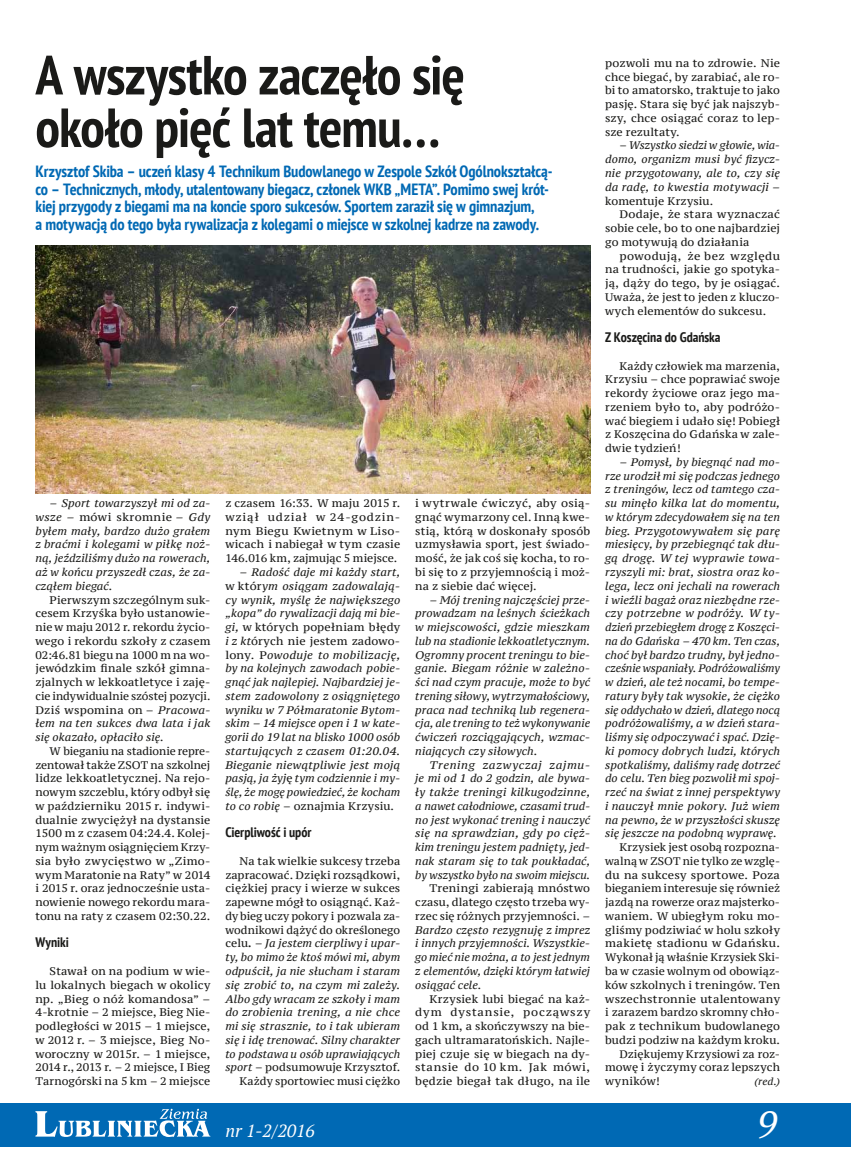
<style>
.page{position:relative;width:851px;height:1170px;background:#fff}
.page>*{position:absolute;margin:0;border:0;box-sizing:border-box;transform-origin:0 0}
.t1{font:700 condensed 55px/52.5px "PT Sans";letter-spacing:-.01em;color:#1a1a18}
.t2{font:italic 37.5px "PT Serif";color:#fff}
.t3{font:italic 17.5px "PT Serif";color:#fff}
.t4{font:700 condensed 16.25px/17.5px "PT Sans";letter-spacing:-.005em;color:#0069b4}
.t5{font:700 condensed 13.75px "PT Sans";letter-spacing:-.005em;color:#1a1a18}
.t6{font:italic 11px/13.8px "PT Serif Caption";letter-spacing:.01em;color:#1a1a18;text-align:justify}
.t7{font:11px/13.8px "PT Serif Caption";letter-spacing:.01em;color:#1a1a18;text-align:justify}
.t8{font:11px "PT Serif Caption";letter-spacing:.04em;color:#1a1a18}
.t9{font:italic 10px "PT Serif Caption";color:#1a1a18}
.s1{font-style:normal}
.s2{font-style:italic}
.s3{font-family:"PT Serif";font-weight:700;font-size:11.62px}
</style>
<div class="page">
<div style="left:0;top:1103px;width:850px;height:43px;background:#0069b4"></div>
<svg style="left:35px;top:1108px;width:175px;height:28px"></svg>
<img style="left:35px;top:246px;width:555px;height:247px">
<h1 class="t1" style="left:35px;top:48px;width:430px">A wszystko zaczęło się około pięć lat temu…</h1>
<p class="t4" style="left:35px;top:162px;width:518px">Krzysztof Skiba – uczeń klasy 4 Technikum Budowlanego w Zespole Szkół Ogólnokształcą&shy;co – Technicznych, młody, utalentowany biegacz, członek WKB „META”. Pomimo swej krót&shy;kiej przygody z biegami ma na koncie sporo sukcesów. Sportem zaraził się w gimnazjum,<br>a motywacją do tego była rywalizacja z kolegami o miejsce w szkolnej kadrze na zawody.</p>
<p class="t6" style="left:35px;top:496px;width:176px;text-indent:14px">– Sport towarzyszył mi od za&shy;wsze – <span class="s1">mówi skromnie</span> – Gdy byłem mały, bardzo dużo grałem z braćmi i kolegami w piłkę noż&shy;ną, jeździliśmy dużo na rowerach, aż w końcu przyszedł czas, że za&shy;cząłem biegać.</p>
<p class="t7" style="left:35px;top:592px;width:176px;text-indent:14px">Pierwszym szczególnym suk&shy;cesem Krzyśka było ustanowie&shy;nie w maju 2012 r. rekordu życio&shy;wego i rekordu szkoły z czasem 02:46.81 biegu na 1000 m na wo&shy;jewódzkim finale szkół gimna&shy;zjalnych w lekkoatletyce i zaję&shy;cie indywidualnie szóstej pozycji.<br>Dziś wspomina on – <span class="s2">Pracowa&shy;łem na ten sukces dwa lata i jak się okazało, opłaciło się.</span></p>
<p class="t7" style="left:35px;top:744px;width:176px;text-indent:14px">W bieganiu na stadionie repre&shy;zentował także ZSOT na szkolnej lidze lekkoatletycznej. Na rejo&shy;nowym szczeblu, który odbył się w październiku 2015 r. indywi&shy;dualnie zwyciężył na dystansie 1500 m z czasem 04:24.4. Kolej&shy;nym ważnym osiągnięciem Krzy&shy;sia było zwycięstwo w „Zimo&shy;wym Maratonie na Raty” w 2014 i 2015 r. oraz jednocześnie usta&shy;nowienie nowego rekordu mara&shy;tonu na raty z czasem 02:30.22.</p>
<p class="t5" style="left:35px;top:933px;width:35px">Wyniki</p>
<p class="t7" style="left:35px;top:964px;width:176px;text-indent:14px">Stawał on na podium w wie&shy;lu lokalnych biegach w okolicy np. „Bieg o nóż komandosa” – 4-krotnie – 2 miejsce, Bieg Nie&shy;podległości w 2015 – 1 miejsce, w 2012 r. – 3 miejsce, Bieg No&shy;woroczny w 2015r. – 1 miejsce, 2014 r., 2013 r. – 2 miejsce, I Bieg Tarnogórski na 5 km – 2 miejsce</p>
<p class="t7" style="left:225px;top:496px;width:176px">z czasem 16:33. W maju 2015 r. wziął udział w 24-godzin&shy;nym Biegu Kwietnym w Liso&shy;wicach i nabiegał w tym czasie 146.016 km, zajmując 5 miejsce.</p>
<p class="t6" style="left:225px;top:565px;width:176px;text-indent:14px">– Radość daje mi każdy start, <span class="s1">w któr</span>ym osiągam zadowalają&shy;cy wynik, myślę że największego „kopa” do rywalizacji dają mi bie&shy;gi, <span class="s1">w których popełniam błędy </span>i z kt<span class="s1">órych nie jestem zadowo&shy;lony. P</span>owoduje to mobilizację, by na kolejnych zawodach pobie&shy;gnąć jak najlepiej. Najbardziej je&shy;stem zadowolony z osiągniętego wyniku w 7 Półmaratonie Bytom&shy;skim – 14 miejsce open i 1 w kate&shy;gorii do 19 lat na blisko 1000 osób startujących z czasem 01:20.04.<br>Bieganie niewątpliwie jest moją pasją, ja żyj<span class="s1">ę</span> tym codziennie i my&shy;ślę, że mogę powiedzieć, że kocham to co robię <span class="s1">– oznajmia Krzysiu.</span></p>
<p class="t5" style="left:225px;top:823px;width:88px">Cierpliwość i upór</p>
<p class="t6" style="left:225px;top:854px;width:176px;text-align:right"><span class="s1">Na tak wielkie sukcesy trzeba zapracować. Dzięki rozsądkowi, ciężkiej pracy i wierze w sukces zapewne mógł to osiągnąć. Każ&shy;dy bieg uczy pokory i pozwala za&shy;wodnikowi dążyć do określonego celu</span><span class="s3">.</span> – Ja jestem cierpliwy i upar&shy;ty, bo mimo że ktoś mówi mi, abym odpuścił, ja nie słucham i staram się zrobić to, na czym mi zależy.<br>Albo gdy wracam ze szkoły i mam do zrobienia trening, a nie chce mi się strasznie, to i tak ubieram się i idę trenować. Silny charakter to podstawa u osób uprawiających sport <span class="s1">– podsumowuje Krzysztof.<br>Każdy sportowiec musi ciężko</span></p>
<p class="t7" style="left:415px;top:496px;width:176px">i wytrwale ćwiczyć, aby osią&shy;gnąć wymarzony cel. Inną kwe&shy;stią, którą w doskonały sposób uzmysławia sport, jest świado&shy;mość, że jak coś się kocha, to ro&shy;bi się to z przyjemnością i moż&shy;na z siebie dać więcej.</p>
<p class="t6" style="left:415px;top:592px;width:176px;text-indent:14px">– Mój trening najczęściej prze&shy;prowadzam na leśnych ścieżkach w miejscowości, gdzie mieszkam lub na stadionie lekkoatletycznym.<br>Ogromny procent treningu to bie&shy;ganie. Biegam różnie w zależno&shy;ści nad czym pracuje, może to być trening siłowy, wytrzymałościowy, praca nad techniką lub regenera&shy;cja, ale trening to też wykonywanie ćwiczeń rozciągających, wzmac&shy;niających czy siłowych.</p>
<p class="t6" style="left:415px;top:757px;width:176px;text-indent:14px">Trening zazwyczaj zajmu&shy;je mi od 1 do 2 godzin, ale bywa&shy;ły także treningi kilkugodzinne, a nawet całodniowe, czasami trud&shy;no jest wykonać trening i nauczyć się na sprawdzian, gdy po cięż&shy;kim treningu jestem padnięty, jed&shy;nak staram się to tak poukładać, by wszystko było na swoim miejscu.</p>
<p class="t6" style="left:415px;top:881px;width:176px;text-indent:14px"><span class="s1">Treningi zabierają mnóstwo czasu, dlatego często trzeba wy&shy;rzec się różnych przyjemności.</span> – Bardzo często rezygnuję z imprez i innych przyjemności. Wszystkie&shy;go mieć nie można, a to jest jednym z elementów, dzięki którym łatwiej osiągać cele.</p>
<p class="t7" style="left:415px;top:991px;width:176px;text-indent:14px">Krzysiek lubi biegać na każ&shy;dym dystansie, począwszy od 1 km, a skończywszy na bie&shy;gach ultramaratońskich. Najle&shy;piej czuje się w biegach na dy&shy;stansie do 10 km. Jak mówi, będzie biegał tak długo, na ile</p>
<h3 class="t3" style="left:225px;top:1119px;width:91px">nr 1-2/2016</h3>
<p class="t7" style="left:605px;top:56px;width:176px">pozwoli mu na to zdrowie. Nie chce biegać, by zarabiać, ale ro&shy;bi to amatorsko, traktuje to jako pasję. Stara się być jak najszyb&shy;szy, chce osiągać coraz to lep&shy;sze rezultaty.</p>
<p class="t6" style="left:605px;top:139px;width:176px;text-indent:14px"><span class="s1">–</span> Wszystko siedzi w głowie, wia&shy;domo, organizm musi być fizycz&shy;nie przygotowany, ale to, czy się da radę, to kwestia motywacji –</p>
<p class="t7" style="left:605px;top:194px;width:110px">komentuje Krzysiu.</p>
<p class="t7" style="left:619px;top:207px;width:162px">Dodaje, że stara wyznaczać</p>
<p class="t7" style="left:605px;top:221px;width:176px">sobie cele, bo to one najbardziej</p>
<p class="t7" style="left:605px;top:235px;width:146px">go motywują do działania</p>
<p class="t8" style="left:619px;top:248px;width:162px">powodują, że bez względu</p>
<p class="t7" style="left:605px;top:262px;width:176px">na trudności, jakie go spotyka-</p>
<p class="t7" style="left:605px;top:276px;width:176px">ją, dąży do tego, by je osiągać.</p>
<p class="t7" style="left:605px;top:290px;width:176px">Uważa, że jest to jeden z kluczo-</p>
<p class="t7" style="left:605px;top:304px;width:162px">wych elementów do sukcesu.</p>
<p class="t5" style="left:605px;top:328px;width:117px">Z Koszęcina do Gdańska</p>
<p class="t7" style="left:605px;top:359px;width:176px;text-indent:14px">Każdy człowiek ma marzenia, Krzysiu – chce poprawiać swoje rekordy życiowe oraz jego ma&shy;rzeniem było to, aby podróżo&shy;wać biegiem i udało się! Pobiegł z Koszęcina do Gdańska w zale&shy;dwie tydzień!</p>
<p class="t6" style="left:605px;top:455px;width:176px;text-indent:14px">– Pomysł, by biegnąć nad mo&shy;rze urodził mi się podczas jednego z treningów, lecz od tamtego cza&shy;su minęło kilka lat do momentu, w którym zdecydowałem się na ten bieg. Przygotowywałem się parę miesięcy, by przebiegnąć tak dłu&shy;gą drogę. W tej wyprawie towa&shy;rzyszyli mi: brat, siostra oraz ko&shy;lega, lecz oni jechali na rowerach i wieźli bagaż oraz niezbędne rze&shy;czy potrzebne w podróży. W ty&shy;dzień przebiegłem drogę z Koszęci&shy;na do Gdańska – 470 km. Ten czas, choć był bardzo trudny, był jedno&shy;cześnie wspaniały. Podróżowaliśmy w dzień, ale też nocami, bo tempe&shy;ratury były tak wysokie, że ciężko się oddychało w dzień, dlatego nocą podróżowaliśmy, a w dzień stara&shy;liśmy się odpoczywać i spać. Dzię&shy;ki pomocy dobrych ludzi, których spotkaliśmy, daliśmy radę dotrzeć do celu. Ten bieg pozwolił mi spoj&shy;rzeć na świat z innej perspektywy i nauczył mnie pokory. Już wiem na pewno, że w przyszłości skuszę się jeszcze na podobną wyprawę.</p>
<p class="t7" style="left:619px;top:840px;width:162px">Krzysiek jest osobą rozpozna-</p>
<p class="t7" style="left:605px;top:854px;width:176px">walną w ZSOT nie tylko ze wzglę-</p>
<p class="t7" style="left:605px;top:867px;width:176px">du na sukcesy sportowe. Poza</p>
<p class="t7" style="left:605px;top:881px;width:176px">bieganiem interesuje się również</p>
<p class="t7" style="left:605px;top:895px;width:176px">jazdą na rowerze oraz majsterko-</p>
<p class="t7" style="left:605px;top:909px;width:176px">waniem. W ubiegłym roku mo-</p>
<p class="t7" style="left:605px;top:922px;width:176px">gliśmy podziwiać w holu szkoły</p>
<p class="t7" style="left:605px;top:936px;width:176px">makietę stadionu w Gdańsku.</p>
<p class="t7" style="left:605px;top:950px;width:176px">Wykonał ją właśnie Krzysiek Ski-</p>
<p class="t7" style="left:605px;top:964px;width:176px">ba w czasie wolnym od obowiąz-</p>
<p class="t7" style="left:605px;top:977px;width:176px">ków szkolnych i treningów. Ten</p>
<p class="t7" style="left:605px;top:991px;width:176px">wszechstronnie utalentowany</p>
<p class="t7" style="left:605px;top:1005px;width:176px">i zarazem bardzo skromny chło-</p>
<p class="t7" style="left:605px;top:1019px;width:176px">pak z technikum budowlanego</p>
<p class="t7" style="left:605px;top:1032px;width:176px">budzi podziw na każdym kroku.</p>
<p class="t7" style="left:619px;top:1046px;width:162px">Dziękujemy Krzysiowi za roz-</p>
<p class="t7" style="left:605px;top:1060px;width:176px">mowę i życzymy coraz lepszych</p>
<p class="t7" style="left:605px;top:1074px;width:56px">wyników!</p>
<p class="t9" style="left:754px;top:1074px;width:27px">(red.)</p>
<h2 class="t2" style="left:757px;top:1100px;width:21px">9</h2>
</div>
